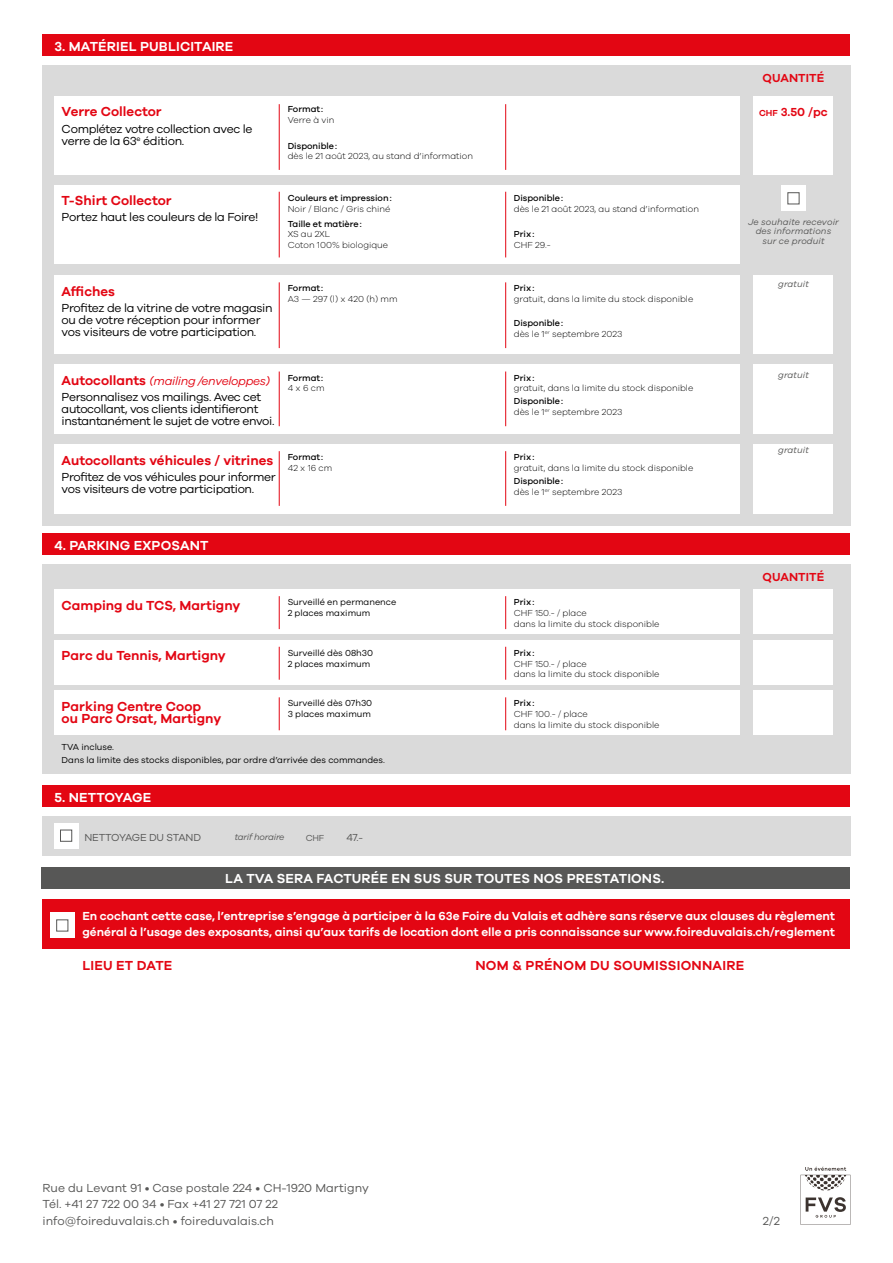
<style>
.page{position:relative;width:893px;height:1263px;background:#fff}
.page>*{position:absolute;margin:0;border:0;box-sizing:border-box;transform-origin:0 0}
.t1{font:600 13.5px/12px "Galano Grotesque";color:#e30613}
.t2{font:600 13.5px "Galano Grotesque";letter-spacing:.01em;color:#fff}
.t3{font:600 13.5px "Galano Grotesque";letter-spacing:.02em;color:#e30613}
.t4{font:12px/12px "Galano Grotesque";letter-spacing:-.03em;color:#000}
.t5{font:600 12px/16.2px "Galano Grotesque";color:#fff}
.t6{font:12px/16.5px "Galano Grotesque";letter-spacing:.005em;color:#575756}
.t7{font:600 12px "Galano Grotesque";letter-spacing:.01em;color:#e30613}
.t8{font:10.5px "Galano Grotesque";letter-spacing:-.025em;color:#575756}
.t9{font:300 9px/10.8px "Galano Grotesque";color:#000}
.t10{font:9px/10.8px "Galano Grotesque";color:#000}
.t11{font:500 9px "Galano Grotesque";color:#000}
.t12{font:italic 9px/9.8px "Galano Grotesque";letter-spacing:.01em;color:#575756;text-align:center}
.t13{font:italic 9px "Galano Grotesque";letter-spacing:-.025em;color:#575756}
.t14{font:9px "Galano Grotesque";color:#575756}
.s1{font-weight:600;font-size:13.5px;color:#e30613}
.s2{font-style:italic;color:#e30613}
.s3{font-weight:500}
.s4{font-size:9px}
</style>
<div class="page">
<div style="left:41px;top:867px;width:808px;height:22px;background:#575756"></div>
<svg style="left:800px;top:1167px;width:50px;height:58px"></svg>
<div style="left:43px;top:34px;width:807px;height:22px;background:#e30613"></div>
<div style="left:43px;top:65px;width:808px;height:460px;background:#dadada"></div>
<div style="left:54px;top:444px;width:686px;height:69px;background:#fff"></div>
<hr style="left:279px;top:451px;width:1px;height:55px;background:#e30613">
<hr style="left:505px;top:451px;width:1px;height:55px;background:#e30613">
<div style="left:753px;top:444px;width:80px;height:69px;background:#fff"></div>
<div style="left:54px;top:365px;width:686px;height:69px;background:#fff"></div>
<hr style="left:279px;top:371px;width:1px;height:55px;background:#e30613">
<hr style="left:505px;top:371px;width:1px;height:55px;background:#e30613">
<div style="left:753px;top:365px;width:80px;height:69px;background:#fff"></div>
<div style="left:54px;top:276px;width:686px;height:78px;background:#fff"></div>
<hr style="left:279px;top:282px;width:1px;height:66px;background:#e30613">
<hr style="left:505px;top:282px;width:1px;height:66px;background:#e30613">
<div style="left:753px;top:276px;width:80px;height:78px;background:#fff"></div>
<div style="left:43px;top:534px;width:807px;height:21px;background:#e30613"></div>
<div style="left:43px;top:564px;width:808px;height:210px;background:#dadada"></div>
<div style="left:54px;top:589px;width:686px;height:45px;background:#fff"></div>
<div style="left:753px;top:589px;width:80px;height:45px;background:#fff"></div>
<hr style="left:279px;top:596px;width:1px;height:33px;background:#e30613">
<hr style="left:505px;top:596px;width:1px;height:33px;background:#e30613">
<div style="left:54px;top:640px;width:686px;height:45px;background:#fff"></div>
<div style="left:753px;top:640px;width:80px;height:45px;background:#fff"></div>
<hr style="left:279px;top:647px;width:1px;height:33px;background:#e30613">
<hr style="left:505px;top:647px;width:1px;height:33px;background:#e30613">
<div style="left:54px;top:691px;width:686px;height:44px;background:#fff"></div>
<div style="left:753px;top:691px;width:80px;height:44px;background:#fff"></div>
<hr style="left:279px;top:697px;width:1px;height:33px;background:#e30613">
<hr style="left:505px;top:697px;width:1px;height:33px;background:#e30613">
<div style="left:54px;top:97px;width:686px;height:78px;background:#fff"></div>
<div style="left:753px;top:97px;width:80px;height:78px;background:#fff"></div>
<div style="left:43px;top:786px;width:807px;height:21px;background:#e30613"></div>
<div style="left:43px;top:816px;width:808px;height:40px;background:#dadada"></div>
<div style="left:54px;top:823px;width:24px;height:26px;background:#fff"></div>
<div style="left:60px;top:830px;width:12px;height:12px;border:1px solid #575756"></div>
<div style="left:54px;top:185px;width:686px;height:79px;background:#fff"></div>
<hr style="left:279px;top:104px;width:1px;height:66px;background:#e30613">
<hr style="left:505px;top:104px;width:1px;height:66px;background:#e30613">
<hr style="left:279px;top:192px;width:1px;height:65px;background:#e30613">
<hr style="left:505px;top:192px;width:1px;height:65px;background:#e30613">
<div style="left:781px;top:185px;width:25px;height:26px;background:#fff"></div>
<div style="left:787px;top:192px;width:12px;height:12px;border:1px solid #575756"></div>
<div style="left:42px;top:900px;width:808px;height:49px;background:#e30613"></div>
<div style="left:50px;top:912px;width:24px;height:26px;background:#fff"></div>
<div style="left:56px;top:919px;width:12px;height:12px;border:1px solid #575756"></div>
<h1 class="t2" style="left:55px;top:38px;width:180px">3. MATÉRIEL PUBLICITAIRE</h1>
<h1 class="t1" style="left:62px;top:106px;width:102px">Verre Collector</h1>
<h2 class="t4" style="left:62px;top:122px;width:192px">Complétez votre collection avec le verre de la 63<sup>e</sup> édition.</h2>
<h1 class="t1" style="left:62px;top:194px;width:112px">T-Shirt Collector</h1>
<h2 class="t4" style="left:62px;top:211px;width:198px">Portez haut les couleurs de la Foire!</h2>
<h1 class="t1" style="left:62px;top:285px;width:55px">Affiches</h1>
<h2 class="t4" style="left:62px;top:302px;width:212px">Profitez de la vitrine de votre magasin ou de votre réception pour informer vos visiteurs de votre participation.</h2>
<p class="t11" style="left:288px;top:104px;width:37px">Format :</p>
<p class="t9" style="left:288px;top:114px;width:48px">Verre à vin</p>
<p class="t11" style="left:288px;top:140px;width:51px">Disponible:</p>
<p class="t9" style="left:288px;top:151px;width:187px">dès le 21 août 2023, au stand d’information</p>
<p class="t11" style="left:288px;top:192px;width:106px">Couleurs et impression:</p>
<p class="t9" style="left:288px;top:203px;width:104px">Noir / Blanc / Gris chiné</p>
<p class="t11" style="left:288px;top:218px;width:76px">Taille et matière:</p>
<p class="t9" style="left:288px;top:229px;width:102px">XS au 2XL<br>Coton 100% biologique</p>
<p class="t11" style="left:288px;top:283px;width:37px">Format :</p>
<p class="t9" style="left:288px;top:293px;width:111px">A3 — 297 (l) x 420 (h) mm</p>
<h2 class="t4" style="left:62px;top:372px;width:210px;line-height:16.2px"><span class="s1">Autocollants</span> <span class="s2">(mailing /enveloppes)<br></span>Personnalisez vos mailings. Avec cet</h2>
<h2 class="t4" style="left:62px;top:403px;width:214px">autocollant, vos clients identifieront instantanément le sujet de votre envoi.</h2>
<h1 class="t1" style="left:62px;top:454px;width:213px">Autocollants véhicules / vitrines</h1>
<h2 class="t4" style="left:62px;top:470px;width:215px">Profitez de vos véhicules pour informer vos visiteurs de votre participation.</h2>
<p class="t11" style="left:288px;top:372px;width:37px">Format :</p>
<p class="t9" style="left:288px;top:383px;width:38px">4 x 6 cm</p>
<p class="t11" style="left:288px;top:452px;width:37px">Format :</p>
<p class="t9" style="left:288px;top:462px;width:46px">42 x 16 cm</p>
<h1 class="t2" style="left:55px;top:537px;width:156px">4. PARKING EXPOSANT</h1>
<p class="t11" style="left:514px;top:192px;width:51px">Disponible:</p>
<p class="t9" style="left:514px;top:203px;width:187px">dès le 21 août 2023, au stand d’information</p>
<p class="t11" style="left:514px;top:229px;width:22px">Prix:</p>
<p class="t9" style="left:514px;top:239px;width:38px">CHF 29.-</p>
<p class="t11" style="left:514px;top:283px;width:22px">Prix:</p>
<p class="t9" style="left:514px;top:293px;width:181px">gratuit, dans la limite du stock disponible</p>
<p class="t9" style="left:514px;top:317px;width:110px"><span class="s3">Disponible:<br></span>dès le 1<sup>er</sup> septembre 2023</p>
<p class="t11" style="left:514px;top:372px;width:22px">Prix:</p>
<p class="t9" style="left:514px;top:383px;width:181px">gratuit, dans la limite du stock disponible</p>
<p class="t9" style="left:514px;top:395px;width:110px"><span class="s3">Disponible:<br></span>dès le 1<sup>er</sup> septembre 2023</p>
<p class="t11" style="left:514px;top:452px;width:22px">Prix:</p>
<p class="t9" style="left:514px;top:462px;width:181px">gratuit, dans la limite du stock disponible</p>
<p class="t9" style="left:514px;top:475px;width:110px"><span class="s3">Disponible:<br></span>dès le 1<sup>er</sup> septembre 2023</p>
<h1 class="t1" style="left:62px;top:599px;width:180px">Camping du TCS, Martigny</h1>
<p class="t10" style="left:288px;top:596px;width:110px">Surveillé en permanence<br>2 places maximum</p>
<p class="t11" style="left:514px;top:597px;width:22px">Prix:</p>
<p class="t9" style="left:514px;top:607px;width:147px">CHF 150.- / place<br>dans la limite du stock disponible</p>
<h1 class="t1" style="left:62px;top:649px;width:166px">Parc du Tennis, Martigny</h1>
<p class="t10" style="left:288px;top:647px;width:87px">Surveillé dès 08h30<br>2 places maximum</p>
<p class="t11" style="left:514px;top:647px;width:22px">Prix:</p>
<p class="t9" style="left:514px;top:658px;width:147px">CHF 150.- / place<br>dans la limite du stock disponible</p>
<h1 class="t1" style="left:62px;top:700px;width:161px">Parking Centre Coop<br>ou Parc Orsat, Martigny</h1>
<p class="t10" style="left:288px;top:698px;width:86px">Surveillé dès 07h30<br>3 places maximum</p>
<p class="t11" style="left:514px;top:698px;width:22px">Prix:</p>
<p class="t9" style="left:514px;top:708px;width:147px">CHF 100.- / place<br>dans la limite du stock disponible</p>
<p class="t10" style="left:62px;top:740px;width:325px;line-height:12.9px">TVA incluse.<br>Dans la limite des stocks disponibles, par ordre d’arrivée des commandes.</p>
<h1 class="t2" style="left:55px;top:789px;width:98px">5. NETTOYAGE</h1>
<p class="t8" style="left:84px;top:831px;width:118px">NETTOYAGE DU STAND</p>
<p class="t13" style="left:235px;top:832px;width:51px">tarif horaire</p>
<p class="t14" style="left:306px;top:832px;width:20px">CHF</p>
<p class="t8" style="left:347px;top:831px;width:18px">47.-</p>
<h1 class="t2" style="left:225px;top:870px;width:441px">LA TVA SERA FACTURÉE EN SUS SUR TOUTES NOS PRESTATIONS.</h1>
<h2 class="t7" style="left:762px;top:70px;width:64px">QUANTITÉ</h2>
<h2 class="t7" style="left:759px;top:105px;width:70px"><span class="s4">CHF</span> 3.50 /pc</h2>
<p class="t12" style="left:748px;top:216px;width:92px">Je souhaite recevoir des informations sur ce produit</p>
<p class="t12" style="left:778px;top:279px;width:32px">gratuit</p>
<p class="t12" style="left:778px;top:370px;width:32px">gratuit</p>
<p class="t12" style="left:778px;top:445px;width:32px">gratuit</p>
<h2 class="t7" style="left:762px;top:570px;width:64px">QUANTITÉ</h2>
<p class="t5" style="left:82px;top:907px;width:754px">En cochant cette case, l’entreprise s’engage à participer à la 63e Foire du Valais et adhère sans réserve aux clauses du règlement général à l’usage des exposants, ainsi qu’aux tarifs de location dont elle a pris connaissance sur www.foireduvalais.ch/reglement</p>
<h1 class="t1" style="left:82px;top:959px;width:92px">LIEU ET DATE</h1>
<h1 class="t3" style="left:475px;top:957px;width:270px">NOM &amp; PRÉNOM DU SOUMISSIONNAIRE</h1>
<h2 class="t6" style="left:43px;top:1179px;width:328px">Rue du Levant 91 • Case postale 224 • CH-1920 Martigny<br>Tél. +41 27 722 00 34 • Fax +41 27 721 07 22 info@foireduvalais.ch • foireduvalais.ch</h2>
<h2 class="t6" style="left:763px;top:1212px;width:19px">2/2</h2>
</div>
